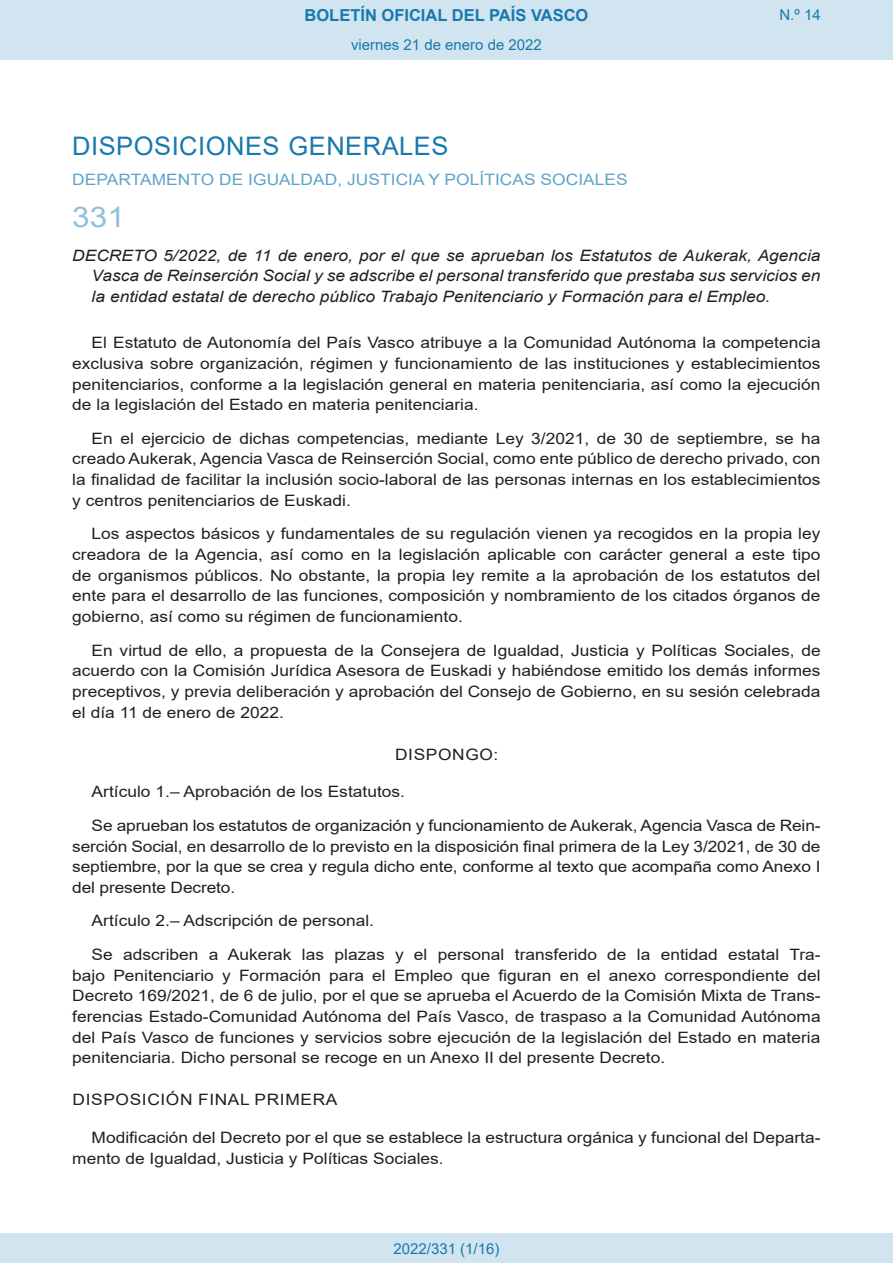
<style>
.page{position:relative;width:893px;height:1263px;background:#fff}
.page>*{position:absolute;margin:0;border:0;box-sizing:border-box;transform-origin:0 0}
.BOPVOrden{font:28.5px "Arial";color:#90c0db;scale:1.11 1}
.BOPVSeccion{font:25.5px "Arial";letter-spacing:.02em;color:#1879ad}
.t1{font:700 16.5px "Arial";color:#1879ad}
.BOPVDetalle{font:15.6px/20.7px "Arial";color:#231f20;text-align:justify;scale:1.11 1}
.BOPVTitulo{font:italic 15.6px/20.7px "Arial";color:#231f20;text-align:justify;scale:1.11 1}
.BOPVOrganismo{font:15.6px "Arial";letter-spacing:.005em;color:#5ea4ca;scale:1.11 1}
.BOPVDisposicion{font:15.6px "Arial";letter-spacing:.035em;color:#231f20;scale:1.11 1}
.BOPVClave{font:15.6px "Arial";letter-spacing:.035em;color:#231f20;scale:1.11 1}
.Paginacion_Centro{font:15px "Arial";color:#1879ad}
</style>
<div class="page">
<div style="left:0;top:0;width:893px;height:60px;background:#d0e5f0"></div>
<div style="left:0;top:1233px;width:893px;height:30px;background:#d0e5f0"></div>
<p class="t1" style="left:305px;top:3px;width:285px">BOLETÍN OFICIAL DEL PAÍS VASCO</p>
<p class="Paginacion_Centro" style="left:351px;top:35px;width:192px">viernes 21 de enero de 2022</p>
<p class="Paginacion_Centro" style="left:779px;top:5px;width:43px">N.º 14</p>
<p class="BOPVSeccion" style="left:72px;top:128px;width:378px">DISPOSICIONES GENERALES</p>
<p class="BOPVOrganismo" style="left:72px;top:168px;width:502px">DEPARTAMENTO DE IGUALDAD, JUSTICIA Y POLÍTICAS SOCIALES</p>
<p class="BOPVOrden" style="left:72px;top:197px;width:49px">331</p>
<p class="BOPVTitulo" style="left:92px;top:245px;width:658px;text-indent:-19px">DECRETO 5/2022, de 11 de enero, por el que se aprueban los Estatutos de Aukerak, Agencia Vasca de Reinserción Social y se adscribe el personal transferido que prestaba sus servicios en la entidad estatal de derecho público Trabajo Penitenciario y Formación para el Empleo.</p>
<p class="BOPVDetalle" style="left:72px;top:332px;width:676px;text-indent:19px">El Estatuto de Autonomía del País Vasco atribuye a la Comunidad Autónoma la competencia exclusiva sobre organización, régimen y funcionamiento de las instituciones y establecimientos penitenciarios, conforme a la legislación general en materia penitenciaria, así como la ejecución de la legislación del Estado en materia penitenciaria.</p>
<p class="BOPVDetalle" style="left:72px;top:428px;width:676px;text-indent:19px">En el ejercicio de dichas competencias, mediante Ley 3/2021, de 30 de septiembre, se ha creado Aukerak, Agencia Vasca de Reinserción Social, como ente público de derecho privado, con la finalidad de facilitar la inclusión socio-laboral de las personas internas en los establecimientos y centros penitenciarios de Euskadi.</p>
<p class="BOPVDetalle" style="left:72px;top:523px;width:676px;text-indent:19px">Los aspectos básicos y fundamentales de su regulación vienen ya recogidos en la propia ley creadora de la Agencia, así como en la legislación aplicable con carácter general a este tipo de organismos públicos. No obstante, la propia ley remite a la aprobación de los estatutos del ente para el desarrollo de las funciones, composición y nombramiento de los citados órganos de gobierno, así como su régimen de funcionamiento.</p>
<p class="BOPVDetalle" style="left:72px;top:640px;width:676px;text-indent:19px">En virtud de ello, a propuesta de la Consejera de Igualdad, Justicia y Políticas Sociales, de acuerdo con la Comisión Jurídica Asesora de Euskadi y habiéndose emitido los demás informes preceptivos, y previa deliberación y aprobación del Consejo de Gobierno, en su sesión celebrada el día 11 de enero de 2022.</p>
<p class="BOPVClave" style="left:395px;top:743px;width:94px">DISPONGO:</p>
<p class="BOPVDetalle" style="left:92px;top:781px;width:284px">Artículo 1.– Aprobación de los Estatutos.</p>
<p class="BOPVDetalle" style="left:72px;top:815px;width:676px;text-indent:19px">Se aprueban los estatutos de organización y funcionamiento de Aukerak, Agencia Vasca de Rein&shy;serción Social, en desarrollo de lo previsto en la disposición final primera de la Ley 3/2021, de 30 de septiembre, por la que se crea y regula dicho ente, conforme al texto que acompaña como Anexo I del presente Decreto.</p>
<p class="BOPVDetalle" style="left:92px;top:910px;width:256px">Artículo 2.– Adscripción de personal.</p>
<p class="BOPVDetalle" style="left:72px;top:944px;width:676px;text-indent:19px">Se adscriben a Aukerak las plazas y el personal transferido de la entidad estatal Tra&shy;bajo Penitenciario y Formación para el Empleo que figuran en el anexo correspondiente del Decreto 169/2021, de 6 de julio, por el que se aprueba el Acuerdo de la Comisión Mixta de Trans&shy;ferencias Estado-Comunidad Autónoma del País Vasco, de traspaso a la Comunidad Autónoma del País Vasco de funciones y servicios sobre ejecución de la legislación del Estado en materia penitenciaria. Dicho personal se recoge en un Anexo II del presente Decreto.</p>
<p class="BOPVDisposicion" style="left:73px;top:1089px;width:240px">DISPOSICIÓN FINAL PRIMERA</p>
<p class="BOPVDetalle" style="left:72px;top:1127px;width:676px;text-indent:19px">Modificación del Decreto por el que se establece la estructura orgánica y funcional del Departa&shy;mento de Igualdad, Justicia y Políticas Sociales.</p>
<p class="Paginacion_Centro" style="left:393px;top:1238px;width:107px">2022/331 (1/16)</p>
</div>
